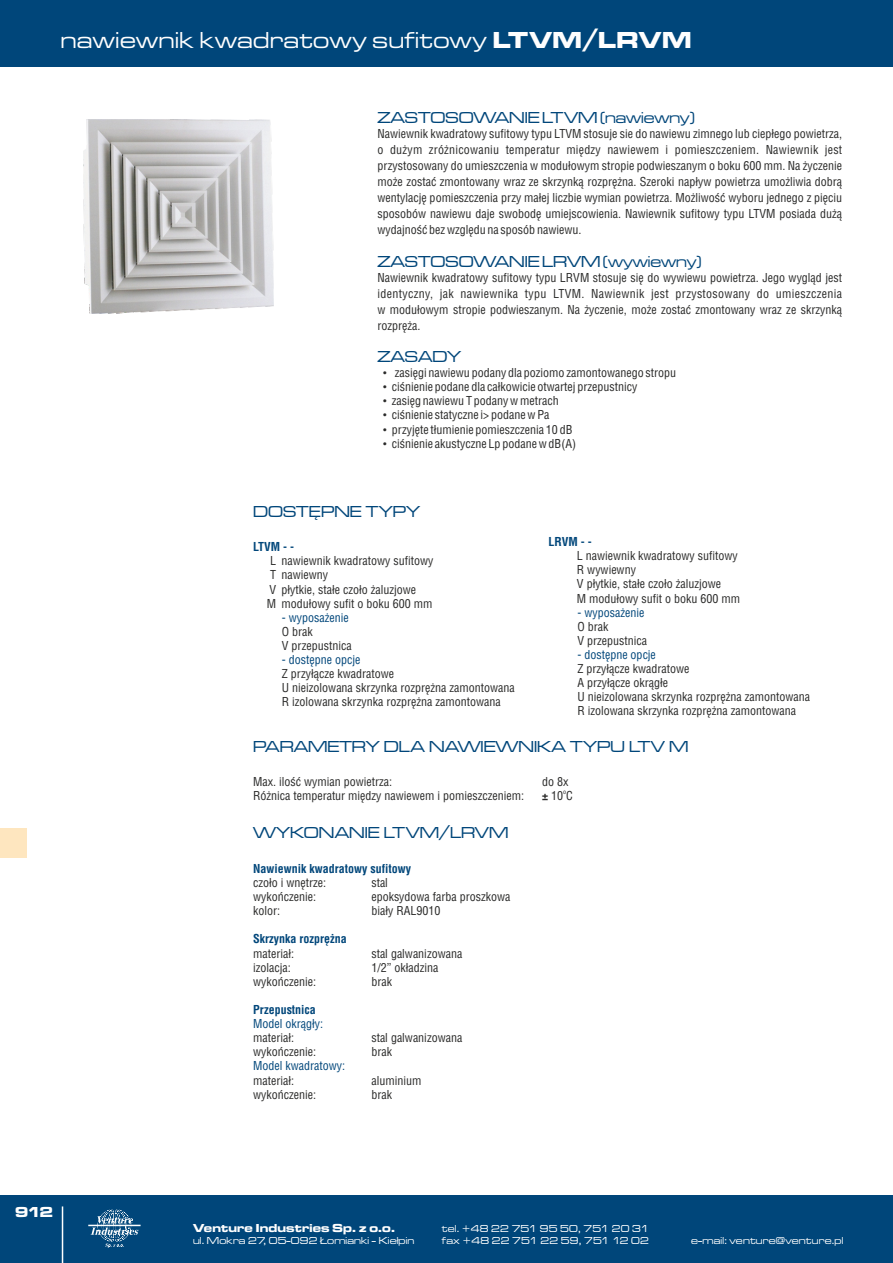
<style>
.page{position:relative;width:893px;height:1263px;background:#fff}
.page>*{position:absolute;margin:0;border:0;box-sizing:border-box;transform-origin:0 0}
.t1{font:24px "Microgramma D Medi Exte";letter-spacing:.03em;color:#fefefe}
.t2{font:16.5px "Microgramma D Medi Exte";color:#00467a}
.t3{font:15px "Microgramma D Bold Exte";color:#fefefe}
.t4{font:12px/14.1px "Switzerland Condensed";color:#2a2a29}
.t5{font:12px "Switzerland Condensed";color:#00467a}
.t6{font:700 12px "Switzerland Condensed";color:#00467a}
.t7{font:12px "Microgramma D Bold Exte";letter-spacing:.015em;color:#fefefe}
.t8{font:10.5px/12.3px "Microgramma D Medi Exte";letter-spacing:.02em;color:#fefefe}
.t9{font:6px "Switzerland Condensed";color:#2a2a29}
.s1{font-family:"Microgramma D Bold Exte"}
.s2{font-family:"Arial"}
.s3{font-weight:700}
</style>
<div class="page">
<div style="left:0;top:1195px;width:893px;height:68px;background:#00467a"></div>
<div style="left:0;top:0;width:893px;height:66px;background:#00467a"></div>
<hr style="left:62px;top:1206px;width:1px;height:57px;background:#fefefe">
<img style="left:83px;top:119px;width:191px;height:195px">
<div style="left:0;top:828px;width:27px;height:29px;background:#fee6bf"></div>
<svg style="left:88px;top:1209px;width:53px;height:39px"></svg>
<h1 class="t1" style="left:61px;top:30px;width:632px">nawiewnik kwadratowy sufitowy <span class="s1">LTVM/LRVM</span></h1>
<h2 class="t2" style="left:378px;top:110px;width:319px">ZASTOSOWANIE LTVM (nawiewny)</h2>
<p class="t4" style="left:377px;top:126px;width:466px;line-height:16px;text-align:justify">Nawiewnik kwadratowy sufitowy typu LTVM stosuje sie do nawiewu zimnego lub ciepłego powietrza, o dużym zróżnicowaniu temperatur między nawiewem i pomieszczeniem. Nawiewnik jest przystosowany do umieszczenia w modułowym stropie podwieszanym o boku 600 mm. Na życzenie może zostać zmontowany wraz ze skrzynką rozprężna. Szeroki napływ powietrza umożliwia dobrą wentylację pomieszczenia przy małej liczbie wymian powietrza. Możliwość wyboru jednego z pięciu sposobów nawiewu daje swobodę umiejscowienia. Nawiewnik sufitowy typu LTVM posiada dużą wydajność bez względu na sposób nawiewu.</p>
<h2 class="t2" style="left:377px;top:254px;width:326px">ZASTOSOWANIE LRVM (wywiewny)</h2>
<p class="t4" style="left:377px;top:270px;width:466px;line-height:16px;text-align:justify">Nawiewnik kwadratowy sufitowy typu LRVM stosuje się do wywiewu powietrza. Jego wygląd jest identyczny, jak nawiewnika typu LTVM. Nawiewnik jest przystosowany do umieszczenia w modułowym stropie podwieszanym. Na życzenie, może zostać zmontowany wraz ze skrzynką rozpręża.</p>
<h2 class="t2" style="left:377px;top:349px;width:85px">ZASADY</h2>
<p class="t4" style="left:383px;top:367px;width:295px"><span class="s2">•</span> zasięgi nawiewu podany dla poziomo zamontowanego stropu</p>
<p class="t4" style="left:383px;top:381px;width:256px"><span class="s2">•</span> ciśnienie podane dla całkowicie otwartej przepustnicy</p>
<p class="t4" style="left:383px;top:395px;width:177px"><span class="s2">•</span> zasięg nawiewu T podany w metrach</p>
<p class="t4" style="left:383px;top:409px;width:168px"><span class="s2">•</span> ciśnienie statyczne i&gt; podane w Pa</p>
<p class="t4" style="left:383px;top:423px;width:191px"><span class="s2">•</span> przyjęte tłumienie pomieszczenia 10 dB</p>
<p class="t4" style="left:383px;top:437px;width:195px"><span class="s2">•</span> ciśnienie akustyczne Lp podane w dB(A)</p>
<h2 class="t2" style="left:253px;top:504px;width:169px">DOSTĘPNE TYPY</h2>
<p class="t6" style="left:253px;top:542px;width:43px">LTVM - -</p>
<p class="t4" style="left:267px;top:555px;width:168px">L nawiewnik kwadratowy sufitowy<br>T nawiewny<br>V płytkie, stałe czoło żaluzjowe<br>M modułowy sufit o boku 600 mm</p>
<p class="t5" style="left:282px;top:612px;width:68px">- wyposażenie</p>
<p class="t4" style="left:282px;top:625px;width:71px">O brak<br>V przepustnica</p>
<p class="t5" style="left:282px;top:654px;width:80px">- dostępne opcje</p>
<p class="t4" style="left:282px;top:667px;width:234px">Z przyłącze kwadratowe<br>U nieizolowana skrzynka rozprężna zamontowana<br>R izolowana skrzynka rozprężna zamontowana</p>
<p class="t6" style="left:548px;top:536px;width:45px">LRVM - -</p>
<p class="t4" style="left:577px;top:550px;width:165px">L nawiewnik kwadratowy sufitowy<br>R wywiewny<br>V płytkie, stałe czoło żaluzjowe<br>M modułowy sufit o boku 600 mm</p>
<p class="t5" style="left:577px;top:607px;width:68px">- wyposażenie</p>
<p class="t4" style="left:577px;top:620px;width:71px">O brak<br>V przepustnica</p>
<p class="t5" style="left:577px;top:649px;width:80px">- dostępne opcje</p>
<p class="t4" style="left:577px;top:662px;width:234px">Z przyłącze kwadratowe<br>A przyłącze okrągłe<br>U nieizolowana skrzynka rozprężna zamontowana R izolowana skrzynka rozprężna zamontowana</p>
<h2 class="t2" style="left:253px;top:739px;width:437px">PARAMETRY DLA NAWIEWNIKA TYPU LTV M</h2>
<p class="t4" style="left:253px;top:775px;width:141px">Max. ilość wymian powietrza:</p>
<p class="t4" style="left:542px;top:775px;width:28px">do 8x</p>
<p class="t9" style="left:563px;top:789px;width:4px">o</p>
<p class="t4" style="left:253px;top:790px;width:273px">Różnica temperatur między nawiewem i pomieszczeniem:</p>
<p class="t4" style="left:542px;top:790px;width:32px"><span class="s3">±</span> 10 C</p>
<h2 class="t2" style="left:253px;top:825px;width:257px">WYKONANIE LTVM/LRVM</h2>
<p class="t6" style="left:253px;top:863px;width:159px">Nawiewnik kwadratowy sufitowy</p>
<p class="t4" style="left:253px;top:876px;width:75px">czoło i wnętrze:</p>
<p class="t4" style="left:371px;top:876px;width:18px">stal</p>
<p class="t4" style="left:253px;top:890px;width:64px">wykończenie:</p>
<p class="t4" style="left:371px;top:890px;width:141px">epoksydowa farba proszkowa</p>
<p class="t4" style="left:253px;top:905px;width:28px">kolor:</p>
<p class="t4" style="left:371px;top:905px;width:70px">biały RAL9010</p>
<p class="t6" style="left:253px;top:934px;width:95px">Skrzynka rozprężna</p>
<p class="t4" style="left:253px;top:947px;width:42px">materiał:</p>
<p class="t4" style="left:371px;top:947px;width:92px">stal galwanizowana</p>
<p class="t4" style="left:253px;top:961px;width:39px">izolacja:</p>
<p class="t4" style="left:371px;top:961px;width:68px">1/2” okładzina</p>
<p class="t4" style="left:253px;top:975px;width:64px">wykończenie:</p>
<p class="t4" style="left:371px;top:975px;width:22px">brak</p>
<p class="t6" style="left:253px;top:1004px;width:64px">Przepustnica</p>
<p class="t5" style="left:253px;top:1019px;width:71px">Model okrągły:</p>
<p class="t4" style="left:253px;top:1032px;width:42px">materiał:</p>
<p class="t4" style="left:371px;top:1032px;width:92px">stal galwanizowana</p>
<p class="t4" style="left:253px;top:1046px;width:64px">wykończenie:</p>
<p class="t4" style="left:371px;top:1046px;width:22px">brak</p>
<p class="t5" style="left:253px;top:1061px;width:93px">Model kwadratowy:</p>
<p class="t4" style="left:253px;top:1074px;width:42px">materiał:</p>
<p class="t4" style="left:371px;top:1074px;width:51px">aluminium</p>
<p class="t4" style="left:253px;top:1088px;width:64px">wykończenie:</p>
<p class="t4" style="left:371px;top:1088px;width:22px">brak</p>
<p class="t3" style="left:15px;top:1205px;width:40px">912</p>
<p class="t7" style="left:193px;top:1222px;width:203px">Venture Industries Sp. z o.o.</p>
<p class="t8" style="left:193px;top:1235px;width:223px">ul. Mokra 27, 05-092 Łomianki - Kiełpin</p>
<p class="t8" style="left:442px;top:1222px;width:209px">tel. +48 22 751 95 50, 751 20 31 fax +48 22 751 22 59, 751 12 02</p>
<p class="t8" style="left:691px;top:1235px;width:154px">e-mail: venture@venture.pl</p>
</div>
